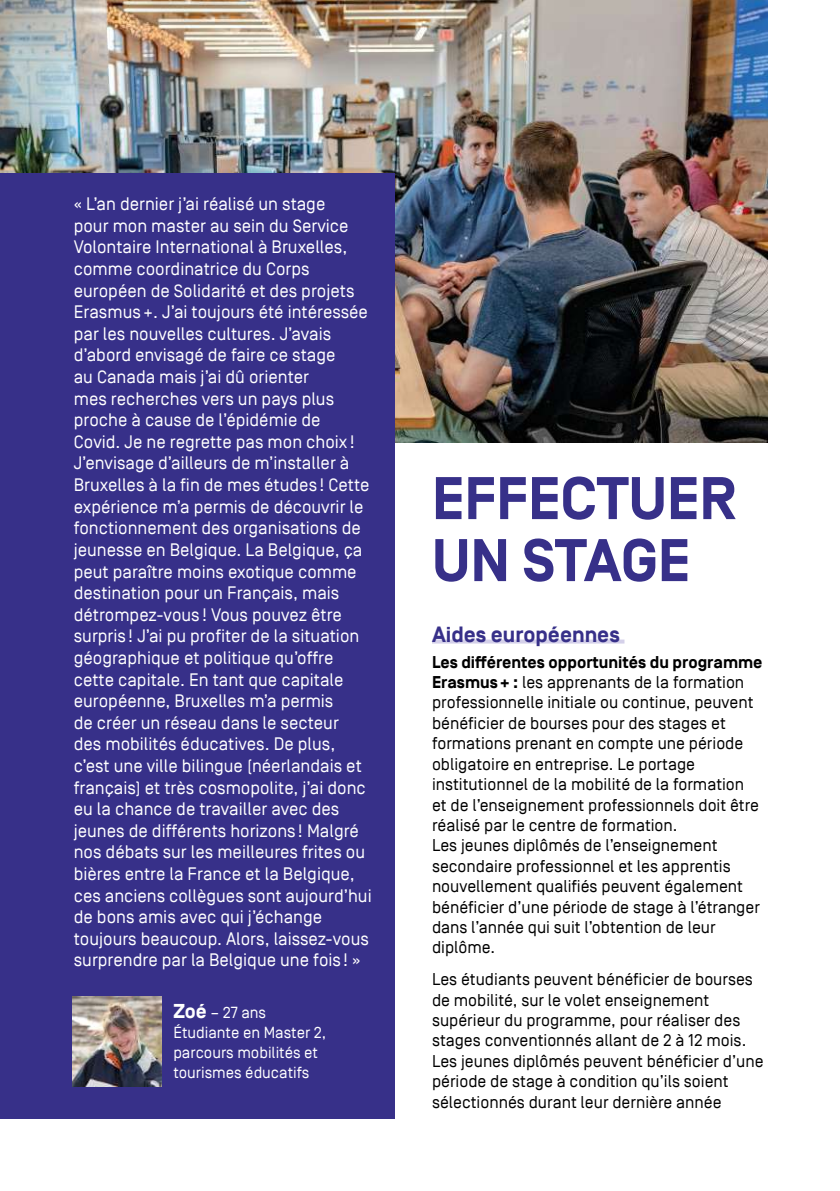
<style>
.page{position:relative;width:840px;height:1191px;background:#fff}
.page>*{position:absolute;margin:0;border:0;box-sizing:border-box;transform-origin:0 0}
.t1{font:700 60px/62px "Simplon Norm";color:#373089}
.t2{font:700 22px "Simplon Norm";color:#373089}
.t3{font:18px/21.6px "Simplon Norm";color:#fff}
.t4{font:17px/20.4px "Simplon Norm";color:#000}
.t5{font:16px/20px "Simplon Norm";color:#fff}
.s1{font-weight:700;font-size:20px}
.s2{font-weight:700}
</style>
<div class="page">
<img style="left:0;top:0;width:767px;height:442px">
<div style="left:0;top:173px;width:394px;height:946px;background:#373089"></div>
<svg style="left:432px;top:639px;width:192px;height:4px"></svg>
<img style="left:72px;top:996px;width:90px;height:90px">
<p class="t3" style="left:74px;top:193px;width:299px">« L’an dernier j’ai réalisé un stage<br>pour mon master au sein du Service Volontaire International à Bruxelles, comme coordinatrice du Corps européen de Solidarité et des projets Erasmus+. J’ai toujours été intéressée par les nouvelles cultures. J’avais d’abord envisagé de faire ce stage<br>au Canada mais j’ai dû orienter<br>mes recherches vers un pays plus proche à cause de l’épidémie de Covid. Je ne regrette pas mon choix !<br>J’envisage d’ailleurs de m’installer à Bruxelles à la fin de mes études ! Cette expérience m’a permis de découvrir le fonctionnement des organisations de jeunesse en Belgique. La Belgique, ça peut paraître moins exotique comme destination pour un Français, mais détrompez-vous ! Vous pouvez être surpris ! J’ai pu profiter de la situation géographique et politique qu’offre cette capitale. En tant que capitale européenne, Bruxelles m’a permis<br>de créer un réseau dans le secteur<br>des mobilités éducatives. De plus, c’est une ville bilingue (néerlandais et français) et très cosmopolite, j’ai donc eu la chance de travailler avec des jeunes de différents horizons ! Malgré nos débats sur les meilleures frites ou bières entre la France et la Belgique, ces anciens collègues sont aujourd’hui de bons amis avec qui j’échange toujours beaucoup. Alors, laissez-vous surprendre par la Belgique une fois ! »</p>
<p class="t5" style="left:173px;top:1002px;width:154px"><span class="s1">Zoé</span> – 27 ans<br>Étudiante en Master 2, parcours mobilités et tourismes éducatifs</p>
<h1 class="t1" style="left:432px;top:471px;width:306px">EFFECTUER<br>UN STAGE</h1>
<p class="t2" style="left:432px;top:622px;width:189px">Aides européennes</p>
<p class="t4" style="left:432px;top:652px;width:332px"><span class="s2">Les différentes opportunités du programme Erasmus+ :</span> les apprenants de la formation professionnelle initiale ou continue, peuvent bénéficier de bourses pour des stages et formations prenant en compte une période obligatoire en entreprise. Le portage institutionnel de la mobilité de la formation et de l’enseignement professionnels doit être réalisé par le centre de formation.<br>Les jeunes diplômés de l’enseignement secondaire professionnel et les apprentis nouvellement qualifiés peuvent également bénéficier d’une période de stage à l’étranger dans l’année qui suit l’obtention de leur diplôme.</p>
<p class="t4" style="left:432px;top:969px;width:333px">Les étudiants peuvent bénéficier de bourses de mobilité, sur le volet enseignement supérieur du programme, pour réaliser des stages conventionnés allant de 2 à 12 mois.<br>Les jeunes diplômés peuvent bénéficier d’une période de stage à condition qu’ils soient sélectionnés durant leur dernière année</p>
</div>
